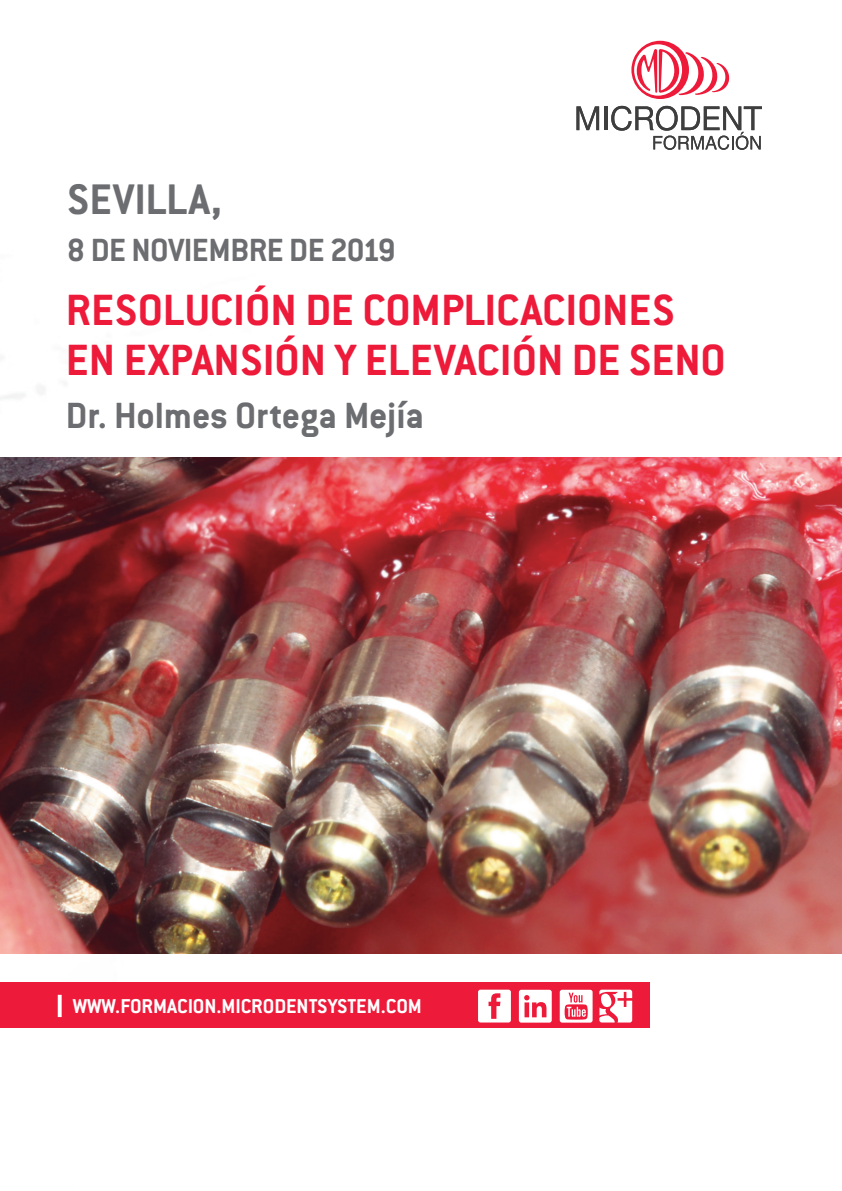
<style>
.page{position:relative;width:842px;height:1191px;background:#fff}
.page>*{position:absolute;margin:0;border:0;box-sizing:border-box;transform-origin:0 0}
.t1{font:700 48px "Conduit ITC Std";color:#ed1a3a}
.t2{font:700 47px "Conduit ITC Std";color:#6c6d70}
.t3{font:700 40px "Conduit ITC Std";color:#6c6d70}
.t4{font:700 35.2px "Conduit ITC Std";letter-spacing:-.02em;color:#6c6d70}
.t5{font:700 22px "Conduit ITC Std";color:#fff}
</style>
<div class="page">
<div style="left:0;top:982px;width:649px;height:45px;background:#ed1a3a"></div>
<svg style="left:58px;top:994px;width:4px;height:23px"></svg>
<svg style="left:576px;top:106px;width:23px;height:24px"></svg>
<hr style="left:604px;top:106px;width:3px;height:24px;background:#3e3e3f">
<svg style="left:631px;top:41px;width:99px;height:58px"></svg>
<svg style="left:611px;top:106px;width:151px;height:44px"></svg>
<img style="left:0;top:458px;width:842px;height:496px">
<svg style="left:478px;top:989px;width:33px;height:33px"></svg>
<svg style="left:519px;top:989px;width:33px;height:33px"></svg>
<svg style="left:560px;top:989px;width:33px;height:33px"></svg>
<svg style="left:599px;top:989px;width:33px;height:33px"></svg>
<p class="t2" style="left:67px;top:171px;width:156px">SEVILLA,</p>
<p class="t4" style="left:67px;top:229px;width:330px">8 DE NOVIEMBRE DE 2019</p>
<p class="t1" style="left:66px;top:281px;width:610px">RESOLUCIÓN DE COMPLICACIONES</p>
<p class="t1" style="left:66px;top:331px;width:661px">EN EXPANSIÓN Y ELEVACIÓN DE SENO</p>
<p class="t3" style="left:66px;top:391px;width:360px">Dr. Holmes Ortega Mejía</p>
<p class="t5" style="left:73px;top:992px;width:351px">WWW.FORMACION.MICRODENTSYSTEM.COM</p>
</div>
